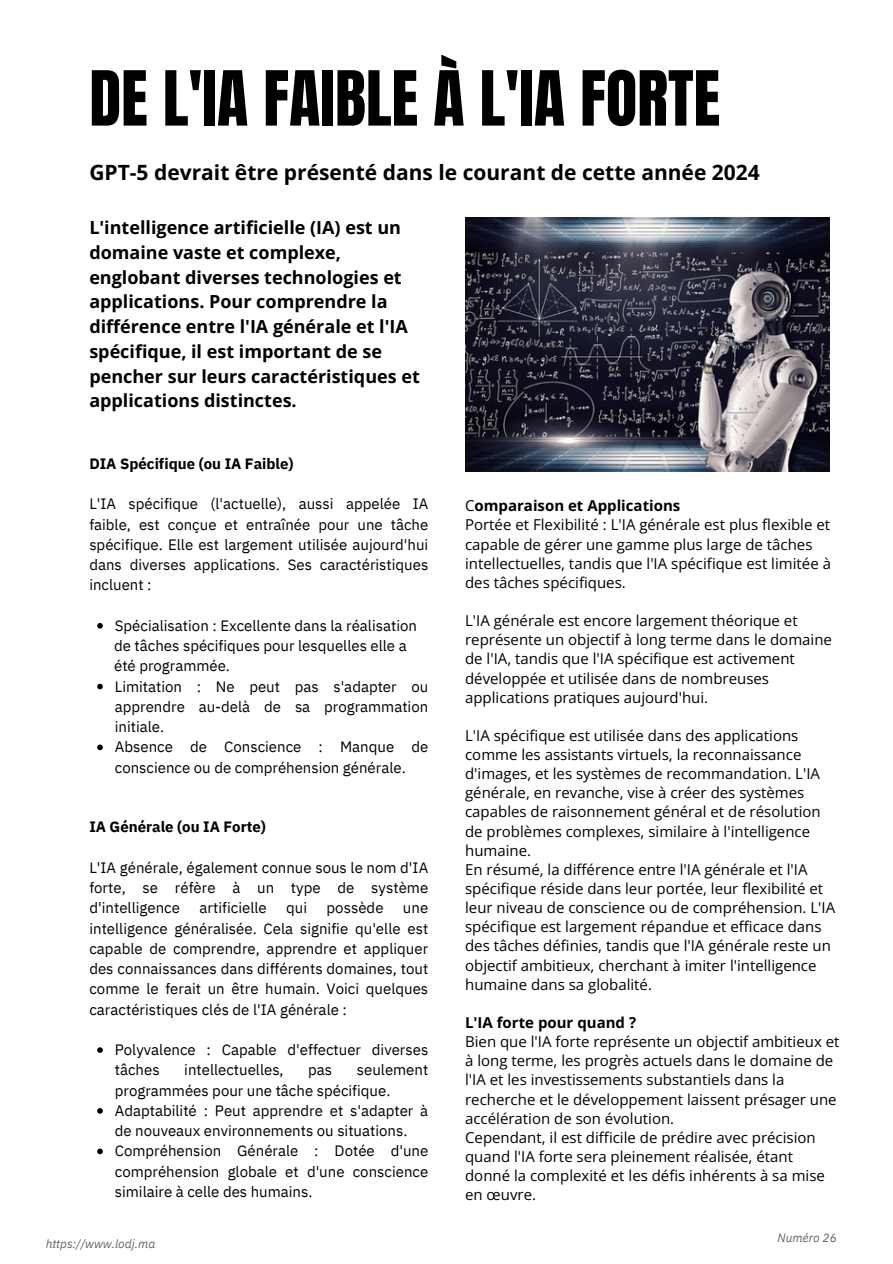
<style>
.page{position:relative;width:893px;height:1264px;background:#fff}
.page>*{position:absolute;margin:0;border:0;box-sizing:border-box;transform-origin:0 0}
.t1{font:64.5px "Anton";color:#000}
.t2{font:700 21px "Open Sans";color:#000}
.t3{font:700 18px/24.8px "Open Sans";color:#000}
.t4{font:15px/19.2px "Open Sans";color:#000}
.t5{font:15px/20.2px "IBM Plex Sans";color:#000;text-align:justify}
.t6{font:700 15px "IBM Plex Sans";color:#000}
.t7{font:700 15px "Open Sans";color:#000}
.t8{font:italic 12px "IBM Plex Sans";color:#646464}
.s1{font-weight:700}
</style>
<div class="page">
<img style="left:465px;top:217px;width:364px;height:254px">
<svg style="left:97px;top:1047px;width:6px;height:5px"></svg>
<svg style="left:97px;top:1108px;width:6px;height:5px"></svg>
<svg style="left:97px;top:1148px;width:6px;height:6px"></svg>
<svg style="left:97px;top:623px;width:6px;height:5px"></svg>
<svg style="left:97px;top:683px;width:6px;height:6px"></svg>
<svg style="left:97px;top:744px;width:6px;height:6px"></svg>
<h1 class="t1" style="left:89px;top:52px;width:632px">DE L'IA FAIBLE À L'IA FORTE</h1>
<h2 class="t2" style="left:89px;top:157px;width:672px">GPT-5 devrait être présenté dans le courant de cette année 2024</h2>
<p class="t3" style="left:89px;top:215px;width:332px">L'intelligence artificielle (IA) est un domaine vaste et complexe, englobant diverses technologies et applications. Pour comprendre la différence entre l'IA générale et l'IA spécifique, il est important de se pencher sur leurs caractéristiques et applications distinctes.</p>
<p class="t6" style="left:89px;top:453px;width:206px">DIA Spécifique (ou IA Faible)</p>
<p class="t5" style="left:89px;top:493px;width:340px">L'IA spécifique (l'actuelle), aussi appelée IA faible, est conçue et entraînée pour une tâche spécifique. Elle est largement utilisée aujourd'hui dans diverses applications. Ses caractéristiques incluent :</p>
<p class="t5" style="left:114px;top:615px;width:315px;text-align:left">Spécialisation : Excellente dans la réalisation de tâches spécifiques pour lesquelles elle a été programmée.<br>Limitation : Ne peut pas s'adapter ou apprendre au-delà de sa programmation initiale.<br>Absence de Conscience : Manque de conscience ou de compréhension générale.</p>
<p class="t6" style="left:89px;top:817px;width:178px">IA Générale (ou IA Forte)</p>
<p class="t5" style="left:89px;top:857px;width:340px">L'IA générale, également connue sous le nom d'IA forte, se réfère à un type de système d'intelligence</p>
<p class="t5" style="left:199px;top:897px;width:69px">artificielle</p>
<p class="t5" style="left:286px;top:897px;width:22px">qui</p>
<p class="t5" style="left:326px;top:897px;width:58px">possède</p>
<p class="t5" style="left:89px;top:897px;width:340px;text-indent:313px">une intelligence généralisée. Cela signifie qu'elle est capable de comprendre, apprendre et appliquer des connaissances dans différents domaines, tout comme le ferait un être humain. Voici quelques caractéristiques clés de l'IA générale :</p>
<p class="t5" style="left:115px;top:1039px;width:315px">Polyvalence : Capable d'effectuer diverses tâches</p>
<p class="t5" style="left:115px;top:1059px;width:315px;text-align:left;text-indent:242px">seulement programmées pour une tâche spécifique.<br>Adaptabilité : Peut apprendre et s'adapter à de nouveaux environnements ou situations.<br>Compréhension Générale : Dotée d'une compréhension globale et d'une conscience similaire à celle des humains.</p>
<p class="t5" style="left:184px;top:1059px;width:101px">intellectuelles,</p>
<p class="t5" style="left:308px;top:1059px;width:25px">pas</p>
<p class="t8" style="left:46px;top:1235px;width:111px">https://www.lodj.ma</p>
<p class="t4" style="left:465px;top:496px;width:367px">C<span class="s1">omparaison et Applications<br></span>Portée et Flexibilité : L'IA générale est plus flexible et capable de gérer une gamme plus large de tâches intellectuelles, tandis que l'IA spécifique est limitée à des tâches spécifiques.</p>
<p class="t4" style="left:465px;top:610px;width:368px">L'IA générale est encore largement théorique et représente un objectif à long terme dans le domaine de l'IA, tandis que l'IA spécifique est activement développée et utilisée dans de nombreuses applications pratiques aujourd'hui.</p>
<p class="t4" style="left:465px;top:725px;width:371px">L'IA spécifique est utilisée dans des applications comme les assistants virtuels, la reconnaissance d'images, et les systèmes de recommandation. L'IA générale, en revanche, vise à créer des systèmes capables de raisonnement général et de résolution de problèmes complexes, similaire à l'intelligence humaine.<br>En résumé, la différence entre l'IA générale et l'IA spécifique réside dans leur portée, leur flexibilité et leur niveau de conscience ou de compréhension. L'IA spécifique est largement répandue et efficace dans des tâches définies, tandis que l'IA générale reste un objectif ambitieux, cherchant à imiter l'intelligence humaine dans sa globalité.</p>
<p class="t7" style="left:465px;top:1011px;width:172px">L'IA forte pour quand ?</p>
<p class="t4" style="left:465px;top:1031px;width:376px">Bien que l'IA forte représente un objectif ambitieux et à long terme, les progrès actuels dans le domaine de l'IA et les investissements substantiels dans la recherche et le développement laissent présager une accélération de son évolution.<br>Cependant, il est difficile de prédire avec précision quand l'IA forte sera pleinement réalisée, étant donné la complexité et les défis inhérents à sa mise en œuvre.</p>
<p class="t8" style="left:777px;top:1229px;width:61px">Numéro 26</p>
</div>
